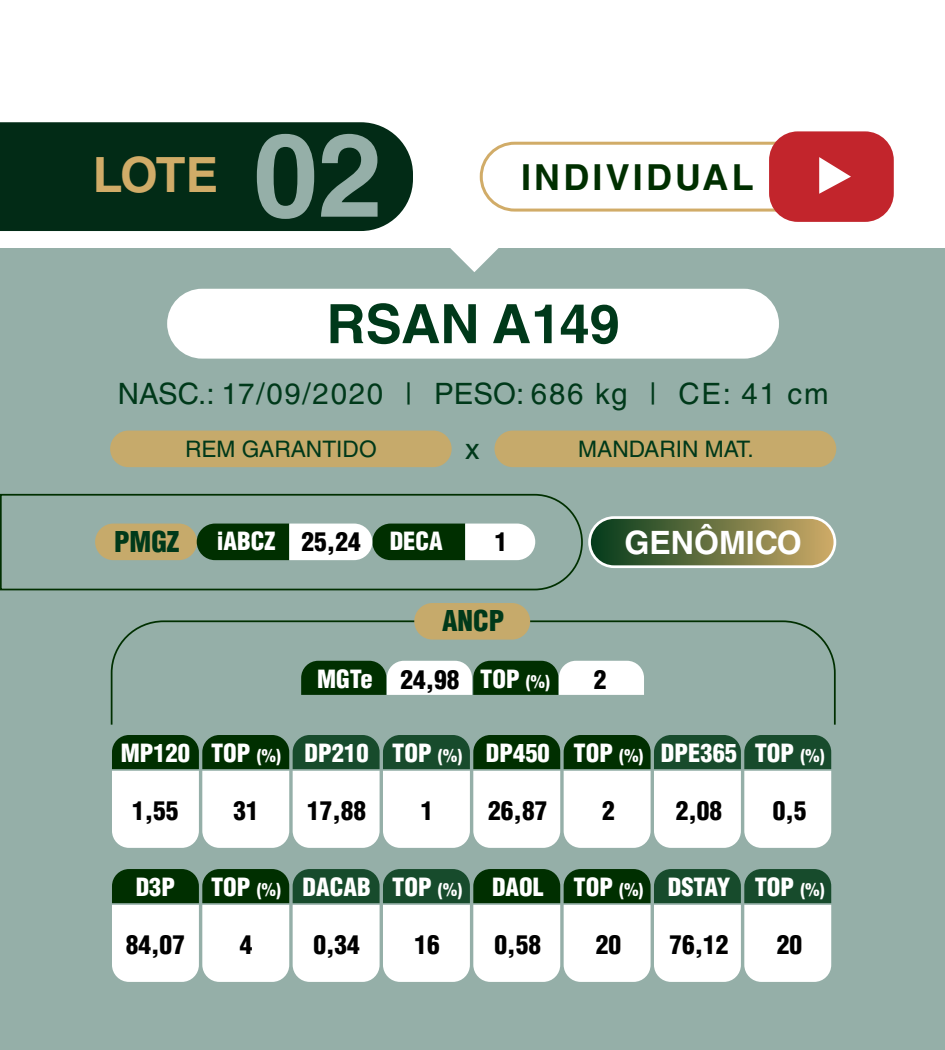
<style>
.page{position:relative;width:945px;height:1050px;background:#fff}
.page>*{position:absolute;margin:0;border:0;box-sizing:border-box;transform-origin:0 0}
.t1{font:700 116.64px "Helvetica LT Std";color:#95afa8}
.t2{font:700 54.25px "Helvetica LT Std";color:#00391a}
.t3{font:700 48.65px "Helvetica LT Std";color:#d1ac68}
.t4{font:700 35.88px "Helvetica LT Std";letter-spacing:.09em;color:#002f00}
.t5{font:700 32.11px "Helvetica LT Std";color:#fff}
.t6{font:29.4px "Helvetica LT Std";letter-spacing:.06em;color:#00391a}
.t7{font:28.88px "Helvetica LT Std";color:#00391a}
.t8{font:900 condensed 28px "Helvetica LT Std";color:#00391a}
.t9{font:900 condensed 25.38px "Helvetica LT Std";color:#000}
.t10{font:900 condensed 24.5px "Helvetica LT Std";color:#fff}
.t11{font:22.75px "Helvetica LT Std";color:#00391a}
.s1{font-size:25.38px;color:#000}
.s2{font-size:17.5px}
</style>
<div class="page">
<div style="left:0;top:248px;width:945px;height:802px;background:#95afa8"></div>
<div style="left:110px;top:431px;width:342px;height:36px;background:#c6aa6b;border-radius:18px"></div>
<div style="left:495px;top:431px;width:341px;height:36px;background:#c6aa6b;border-radius:18px"></div>
<div style="left:0;top:122px;width:413px;height:109px;background:#022b16"></div>
<div style="left:480px;top:142px;width:341px;height:70px;border:3px solid #d1ac68;border-radius:33px"></div>
<svg style="left:0;top:493px;width:583px;height:98px"></svg>
<div style="left:769px;top:131px;width:125px;height:91px;background:#c2252c;border-radius:29px"></div>
<svg style="left:819px;top:157px;width:32px;height:37px"></svg>
<div style="left:414px;top:603px;width:116px;height:37px;background:#c6aa6b;border-radius:18px"></div>
<div style="left:167px;top:289px;width:612px;height:70px;background:#fff;border-radius:35px"></div>
<svg style="left:110px;top:620px;width:726px;height:105px"></svg>
<svg style="left:112px;top:735px;width:719px;height:113px;background:#b3c3b7"></svg>
<svg style="left:112px;top:869px;width:719px;height:113px;background:#b3c3b7"></svg>
<svg style="left:450px;top:248px;width:49px;height:24px"></svg>
<div style="left:590px;top:518px;width:245px;height:49px;background:linear-gradient(to right,#093f1f,#cdab68);border-radius:25px"></div>
<div style="left:588px;top:516px;width:248px;height:52px;border:3px solid #fff;border-radius:25px"></div>
<h1 class="t1" style="left:253px;top:104px;width:131px">02</h1>
<h3 class="t3" style="left:93px;top:145px;width:127px">LOTE</h3>
<h3 class="t4" style="left:521px;top:155px;width:234px">INDIVIDUAL</h3>
<h2 class="t2" style="left:326px;top:291px;width:295px">RSAN A149</h2>
<p class="t6" style="left:118px;top:376px;width:712px">NASC.: 17/09/2020 | PESO: 686 kg | CE: 41 cm</p>
<p class="t11" style="left:185px;top:436px;width:193px">REM GARANTIDO</p>
<p class="t11" style="left:578px;top:436px;width:177px">MANDARIN MAT.</p>
<p class="t7" style="left:465px;top:432px;width:16px">x</p>
<p class="t8" style="left:114px;top:524px;width:67px">PMGZ</p>
<p class="t10" style="left:217px;top:526px;width:227px">iABCZ <span class="s1">25,24</span> DECA</p>
<p class="t9" style="left:495px;top:525px;width:14px">1</p>
<h3 class="t5" style="left:624px;top:523px;width:179px">GENÔMICO</h3>
<p class="t8" style="left:442px;top:603px;width:64px">ANCP</p>
<p class="t10" style="left:317px;top:664px;width:234px">MGTe <span class="s1">24,98</span> TOP <span class="s2">(%)</span></p>
<p class="t9" style="left:594px;top:663px;width:14px">2</p>
<p class="t10" style="left:121px;top:738px;width:705px">MP120 TOP <span class="s2">(%)</span> DP210 TOP <span class="s2">(%)</span> DP450 TOP <span class="s2">(%)</span> DPE365 TOP <span class="s2">(%)</span></p>
<p class="t9" style="left:132px;top:794px;width:48px">1,55</p>
<p class="t9" style="left:233px;top:794px;width:27px">31</p>
<p class="t9" style="left:307px;top:794px;width:61px">17,88</p>
<p class="t9" style="left:421px;top:794px;width:14px">1</p>
<p class="t9" style="left:488px;top:794px;width:61px">26,87</p>
<p class="t9" style="left:602px;top:794px;width:14px">2</p>
<p class="t9" style="left:676px;top:794px;width:48px">2,08</p>
<p class="t9" style="left:773px;top:794px;width:35px">0,5</p>
<p class="t10" style="left:136px;top:871px;width:41px">D3P</p>
<p class="t10" style="left:211px;top:871px;width:615px">TOP <span class="s2">(%)</span> DACAB TOP <span class="s2">(%)</span> DAOL TOP <span class="s2">(%)</span> DSTAY TOP <span class="s2">(%)</span></p>
<p class="t9" style="left:126px;top:928px;width:61px">84,07</p>
<p class="t9" style="left:240px;top:928px;width:14px">4</p>
<p class="t9" style="left:313px;top:928px;width:48px">0,34</p>
<p class="t9" style="left:415px;top:928px;width:27px">16</p>
<p class="t9" style="left:495px;top:928px;width:48px">0,58</p>
<p class="t9" style="left:596px;top:928px;width:27px">20</p>
<p class="t9" style="left:669px;top:928px;width:61px">76,12</p>
<p class="t9" style="left:777px;top:928px;width:27px">20</p>
</div>
